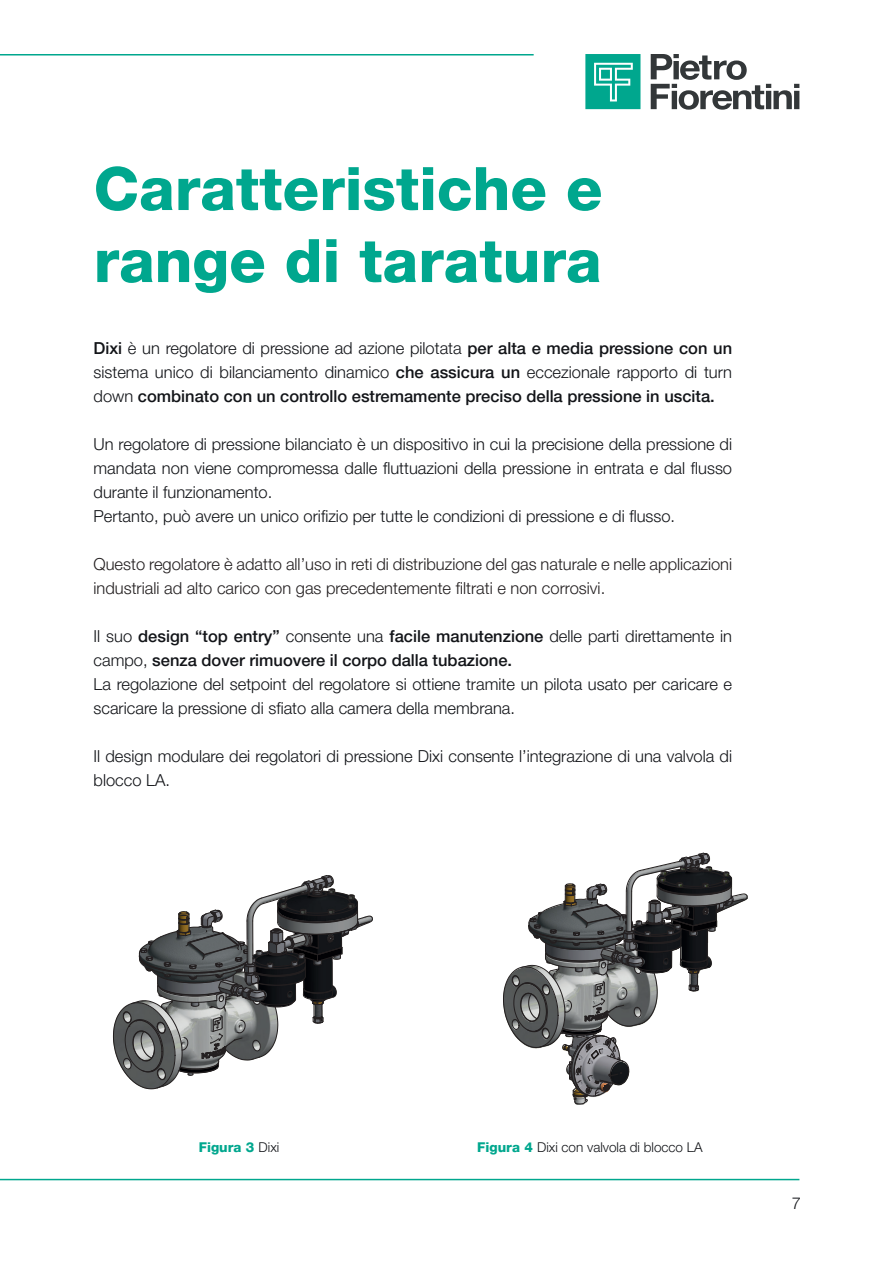
<style>
.page{position:relative;width:893px;height:1263px;background:#fff}
.page>*{position:absolute;margin:0;border:0;box-sizing:border-box;transform-origin:0 0}
.t1{font:800 60px/72px "Helvetica Neue LT Pro";color:#00a78e}
.t2{font:300 16.5px/24px "Helvetica Neue LT Pro";color:#121418}
.t3{font:500 16.5px/24px "Helvetica Neue LT Pro";color:#121418;text-align:justify}
.t4{font:300 16.5px/24px "Helvetica Neue LT Pro";color:#231f20}
.t5{font:300 13.5px "Helvetica Neue LT Pro";color:#121418}
.t6{font:800 13.5px "Helvetica Neue LT Pro";color:#00a78e}
.s1{font-weight:300}
.s2{font-weight:500}
.s3{font-weight:300;color:#121418}
.s4{font-weight:800;color:#00a78e}
</style>
<div class="page">
<hr style="left:0;top:54px;width:534px;height:2px;background:#00a78e">
<hr style="left:0;top:1179px;width:799px;height:1px;background:#00a78e">
<svg style="left:651px;top:54px;width:148px;height:56px"></svg>
<svg style="left:585px;top:54px;width:55px;height:55px"></svg>
<svg style="left:113px;top:875px;width:260px;height:215px"></svg>
<svg style="left:503px;top:853px;width:245px;height:252px"></svg>
<div style="left:652px;top:1080px;width:141px;height:42px;background:#fff"></div>
<h1 class="t1" style="left:94px;top:153px;width:510px">Caratteristiche e range di taratura</h1>
<p class="t3" style="left:94px;top:336px;width:640px">Dixi <span class="s1">è un regolatore di pressione ad azione pilotata</span> per alta e media pressione con un <span class="s1">sistema unico di bilanciamento dinamico</span> che assicura un <span class="s1">eccezionale rapporto di turn down</span> combinato con un controllo estremamente preciso della pressione in uscita.</p>
<p class="t2" style="left:94px;top:432px;width:640px">Un regolatore di pressione bilanciato è un dispositivo in cui la precisione della pressione di mandata non viene compromessa dalle fluttuazioni della pressione in entrata e dal flusso durante il funzionamento.<br>Pertanto, può avere un unico orifizio per tutte le condizioni di pressione e di flusso.</p>
<p class="t4" style="left:94px;top:552px;width:640px">Questo regolatore è adatto all’uso in reti di distribuzione del gas naturale e nelle applicazioni industriali ad alto carico con gas precedentemente filtrati e non corrosivi.</p>
<p class="t2" style="left:94px;top:624px;width:640px">Il suo <span class="s2">design “top entry”</span> consente una <span class="s2">facile manutenzione</span> delle parti direttamente in campo, <span class="s2">senza dover rimuovere il corpo dalla tubazione.<br></span>La regolazione del setpoint del regolatore si ottiene tramite un pilota usato per caricare e scaricare la pressione di sfiato alla camera della membrana.</p>
<p class="t2" style="left:94px;top:744px;width:640px">Il design modulare dei regolatori di pressione Dixi consente l’integrazione di una valvola di blocco LA.</p>
<p class="t6" style="left:199px;top:1139px;width:82px">Figura 3 <span class="s3">Dixi</span></p>
<p class="t5" style="left:477px;top:1139px;width:227px"><span class="s4">Figura 4</span> Dixi con valvola di blocco LA</p>
<p class="t2" style="left:792px;top:1191px;width:11px">7</p>
</div>
